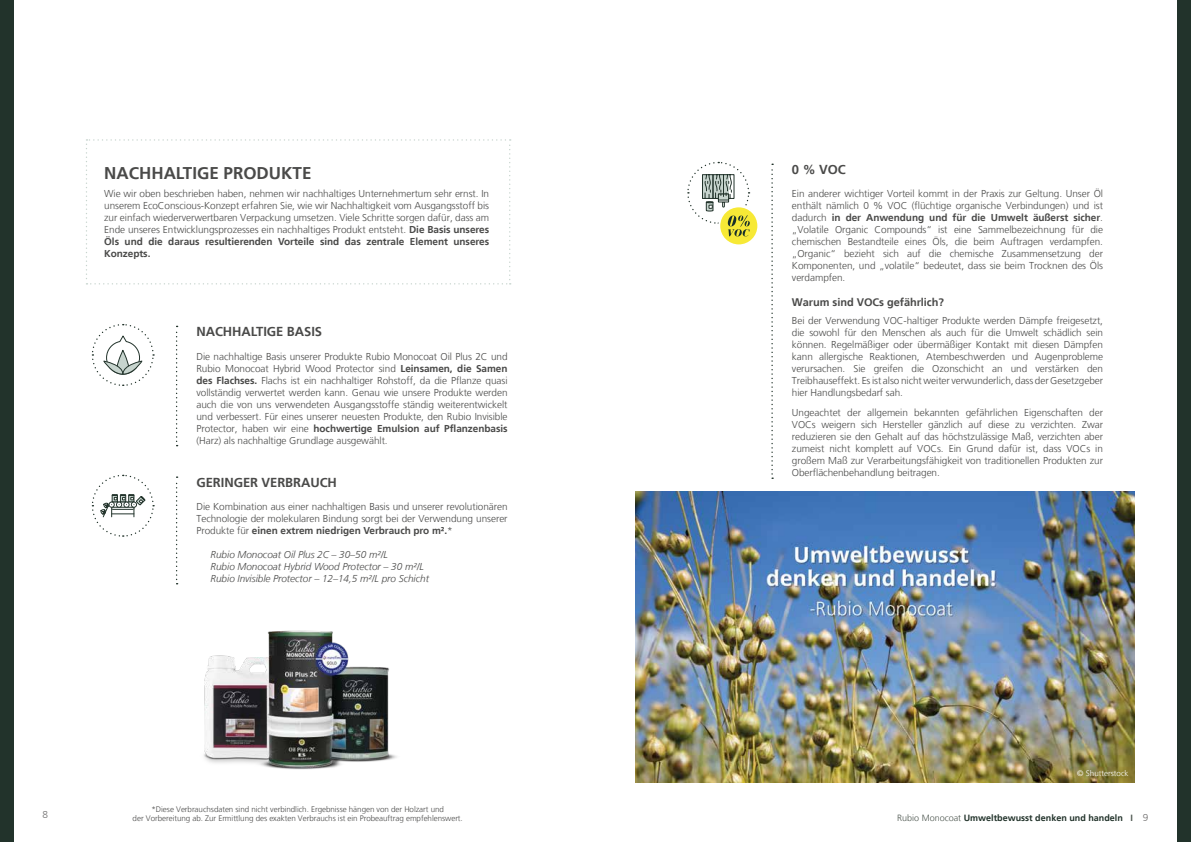
<style>
.page{position:relative;width:1191px;height:842px;background:#fff}
.page>*{position:absolute;margin:0;border:0;box-sizing:border-box;transform-origin:0 0}
.t1{font:700 17px "Frutiger LT";color:#4a4a49}
.t2{font:700 13px "Frutiger LT";letter-spacing:-.005em;color:#4a4a49}
.t3{font:700 11px "Frutiger LT";letter-spacing:-.005em;color:#4a4a49}
.t4{font:300 10px/12px "Frutiger LT";letter-spacing:-.005em;color:#4a4a49;text-align:justify}
.t5{font:italic 300 10px/12px "Frutiger LT";letter-spacing:-.005em;color:#4a4a49}
.t6{font:300 10px "Frutiger LT";color:#706f6f}
.t7{font:700 9px "Frutiger LT";color:#22332b}
.t8{font:300 8px/9.6px "Frutiger LT";letter-spacing:-.005em;color:#4a4a49;text-align:center}
.t9{font:300 8px "Frutiger LT";color:#fff}
.s1{font-weight:700}
.s2{font-weight:300;color:#4d564f}
.s3{color:#4d564f}
.s4{font-weight:300;font-size:10px;color:#706f6f}
</style>
<div class="page">
<div style="left:0;top:0;width:14px;height:842px;background:#22332b"></div>
<div style="left:1176px;top:0;width:15px;height:842px;background:#22332b"></div>
<img style="left:635px;top:491px;width:499px;height:291px">
<svg style="left:86px;top:139px;width:425px;height:146px"></svg>
<svg style="left:91px;top:324px;width:63px;height:62px"></svg>
<svg style="left:91px;top:474px;width:63px;height:63px"></svg>
<svg style="left:176px;top:326px;width:2px;height:120px"></svg>
<svg style="left:176px;top:476px;width:2px;height:108px"></svg>
<svg style="left:771px;top:164px;width:2px;height:315px"></svg>
<img style="left:204px;top:630px;width:193px;height:140px">
<svg style="left:687px;top:161px;width:71px;height:84px"></svg>
<h1 class="t1" style="left:104px;top:164px;width:209px">NACHHALTIGE PRODUKTE</h1>
<p class="t4" style="left:104px;top:188px;width:386px">Wie wir oben beschrieben haben, nehmen wir nachhaltiges Unternehmertum sehr ernst. In unserem EcoConscious-Konzept erfahren Sie, wie wir Nachhaltigkeit vom Ausgangsstoff bis zur einfach wiederverwertbaren Verpackung umsetzen. Viele Schritte sorgen dafür, dass am Ende unseres Entwicklungsprozesses ein nachhaltiges Produkt entsteht. <span class="s1">Die Basis unseres Öls und die daraus resultierenden Vorteile sind das zentrale Element unseres Konzepts.</span></p>
<h2 class="t2" style="left:196px;top:324px;width:127px">NACHHALTIGE BASIS</h2>
<p class="t4" style="left:196px;top:350px;width:313px">Die nachhaltige Basis unserer Produkte Rubio Monocoat Oil Plus 2C und Rubio Monocoat Hybrid Wood Protector sind <span class="s1">Leinsamen, die Samen des Flachses.</span> Flachs ist ein nachhaltiger Rohstoff, da die Pflanze quasi vollständig verwertet werden kann. Genau wie unsere Produkte werden auch die von uns verwendeten Ausgangsstoffe ständig weiterentwickelt und verbessert. Für eines unserer neuesten Produkte, den Rubio Invisible Protector, haben wir eine <span class="s1">hochwertige Emulsion auf Pflanzenbasis </span>(Harz) als nachhaltige Grundlage ausgewählt.</p>
<h2 class="t2" style="left:196px;top:475px;width:142px">GERINGER VERBRAUCH</h2>
<p class="t4" style="left:196px;top:501px;width:313px">Die Kombination aus einer nachhaltigen Basis und unserer revolutionären Technologie der molekularen Bindung sorgt bei der Verwendung unserer Produkte für <span class="s1">einen extrem niedrigen Verbrauch pro m².</span>*</p>
<p class="t5" style="left:211px;top:548px;width:220px">Rubio Monocoat Oil Plus 2C – 30–50 m²/L<br>Rubio Monocoat Hybrid Wood Protector – 30 m²/L<br>Rubio Invisible Protector – 12–14,5 m²/L pro Schicht</p>
<p class="t6" style="left:43px;top:809px;width:7px">8</p>
<p class="t8" style="left:133px;top:804px;width:332px">*Diese Verbrauchsdaten sind nicht verbindlich. Ergebnisse hängen von der Holzart und<br>der Vorbereitung ab. Zur Ermittlung des exakten Verbrauchs ist ein Probeauftrag empfehlenswert.</p>
<h2 class="t2" style="left:792px;top:162px;width:55px">0 % VOC</h2>
<p class="t4" style="left:792px;top:188px;width:313px">Ein anderer wichtiger Vorteil kommt in der Praxis zur Geltung. Unser Öl enthält nämlich 0 % VOC (flüchtige organische Verbindungen) und ist dadurch <span class="s1">in der Anwendung und für die Umwelt äußerst sicher</span>. „Volatile Organic Compounds“ ist eine Sammelbezeichnung für die chemischen Bestandteile eines Öls, die beim Auftragen verdampfen. „Organic“ bezieht sich auf die chemische Zusammensetzung der Komponenten, und „volatile“ bedeutet, dass sie beim Trocknen des Öls verdampfen.</p>
<p class="t3" style="left:792px;top:296px;width:153px">Warum sind VOCs gefährlich?</p>
<p class="t4" style="left:792px;top:314px;width:313px">Bei der Verwendung VOC-haltiger Produkte werden Dämpfe freigesetzt, die sowohl für den Menschen als auch für die Umwelt schädlich sein können. Regelmäßiger oder übermäßiger Kontakt mit diesen Dämpfen kann allergische Reaktionen, Atembeschwerden und Augenprobleme verursachen. Sie greifen die Ozonschicht an und verstärken den Treibhauseffekt. Es ist also nicht weiter verwunderlich, dass der Gesetzgeber hier Handlungsbedarf sah.</p>
<p class="t4" style="left:792px;top:407px;width:313px">Ungeachtet der allgemein bekannten gefährlichen Eigenschaften der VOCs weigern sich Hersteller gänzlich auf diese zu verzichten. Zwar reduzieren sie den Gehalt auf das höchstzulässige Maß, verzichten aber zumeist nicht komplett auf VOCs. Ein Grund dafür ist, dass VOCs in großem Maß zur Verarbeitungsfähigkeit von traditionellen Produkten zur Oberflächenbehandlung beitragen.</p>
<p class="t9" style="left:1077px;top:769px;width:53px">© Shutterstock</p>
<p class="t7" style="left:897px;top:813px;width:253px"><span class="s2">Rubio Monocoat</span> Umweltbewusst denken und handeln <span class="s3">I</span> <span class="s4">9</span></p>
</div>
